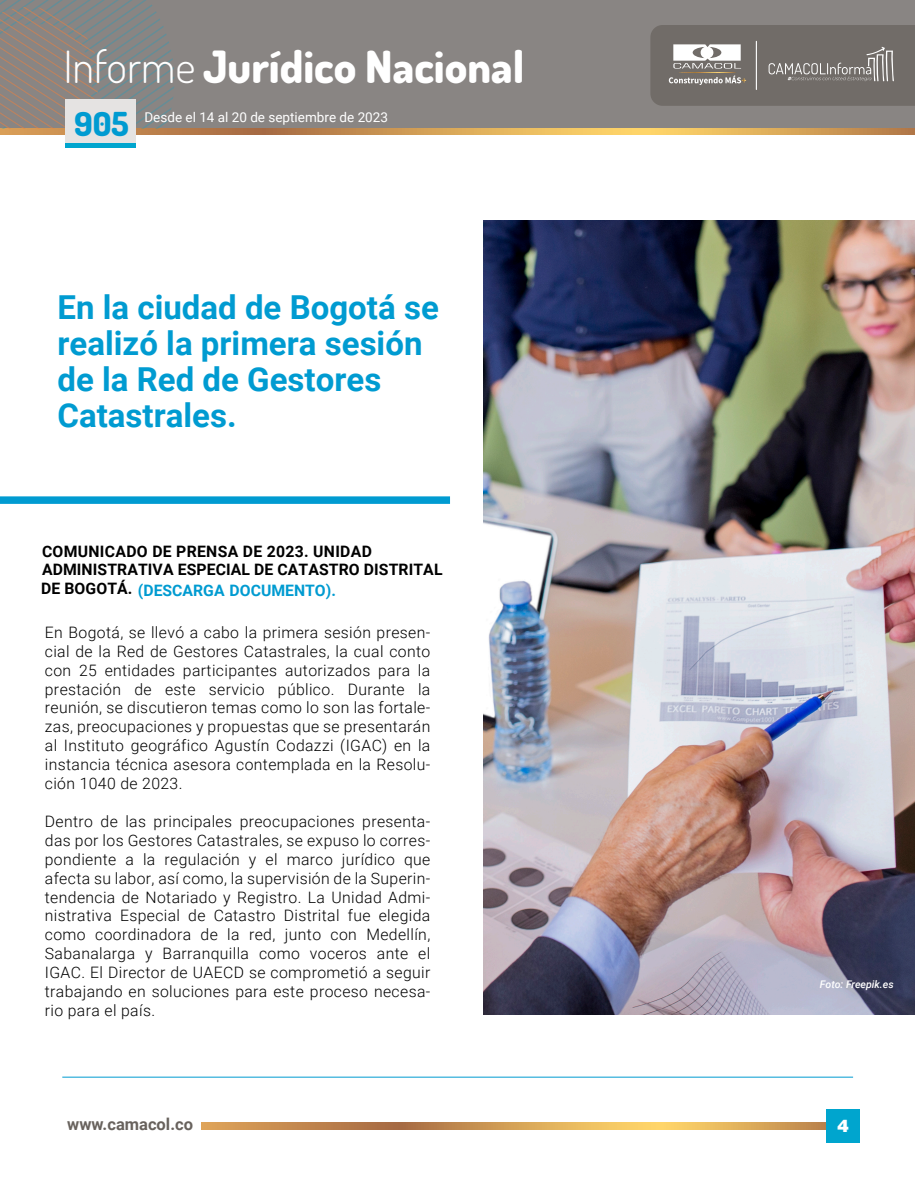
<style>
.page{position:relative;width:915px;height:1191px;background:#fff}
.page>*{position:absolute;margin:0;border:0;box-sizing:border-box;transform-origin:0 0}
.t1{font:44.4px "Dosis";color:#fff}
.t2{font:700 33px/36px "Roboto";color:#009bd1}
.t3{font:33px "Dosis";color:#009bd1}
.t4{font:900 19.5px "Helvetica";color:#fff}
.t5{font:700 16.5px "Roboto";color:#68625d}
.t6{font:300 15.75px/18.9px "Roboto";letter-spacing:.025em;color:#000;text-align:justify}
.t7{font:700 15.75px/18px "Roboto";letter-spacing:.005em;color:#000}
.t8{font:700 15.75px "Roboto";color:#009bd1}
.t9{font:13.5px "Roboto";color:#fff}
.t10{font:italic 500 10.5px "Roboto";color:#fff}
.s1{color:#000}
</style>
<div class="page">
<svg style="left:201px;top:1122px;width:625px;height:7px;background:#d29e55"></svg>
<div style="left:826px;top:1109px;width:33px;height:33px;background:#00a5ce"></div>
<div style="left:0;top:0;width:914px;height:129px;background:#898583"></div>
<svg style="left:0;top:129px;width:914px;height:6px;background:#d29e56"></svg>
<svg style="left:0;top:0;width:179px;height:129px"></svg>
<div style="left:66px;top:142px;width:70px;height:6px;background:#00a5ce"></div>
<div style="left:66px;top:99px;width:70px;height:43px;background:#e5e3e2"></div>
<div style="left:0;top:496px;width:450px;height:8px;background:#009bd1"></div>
<hr style="left:62px;top:1076px;width:790px;height:1px;background:#009bd1">
<svg style="left:650px;top:25px;width:264px;height:81px;background:#7d7975"></svg>
<img style="left:483px;top:220px;width:431px;height:795px">
<h1 class="t1" style="left:63px;top:36px;width:462px">Informe Jurídico Nacional</h1>
<h2 class="t3" style="left:74px;top:101px;width:56px">905</h2>
<p class="t9" style="left:144px;top:108px;width:245px">Desde el 14 al 20 de septiembre de 2023</p>
<h2 class="t2" style="left:57px;top:288px;width:383px">En la ciudad de Bogotá se realizó la primera sesión de la Red de Gestores<br>Catastrales.</h2>
<p class="t7" style="left:42px;top:542px;width:402px">COMUNICADO DE PRENSA DE 2023. UNIDAD<br>ADMINISTRATIVA ESPECIAL DE CATASTRO DISTRITAL</p>
<p class="t8" style="left:41px;top:579px;width:296px"><span class="s1">DE BOGOTÁ.</span> (DESCARGA DOCUMENTO).</p>
<p class="t6" style="left:45px;top:622px;width:387px">En Bogotá, se llevó a cabo la primera sesión presen&shy;cial de la Red de Gestores Catastrales, la cual conto con 25 entidades participantes autorizados para la prestación de este servicio público. Durante la reunión, se discutieron temas como lo son las fortale&shy;zas, preocupaciones y propuestas que se presentarán al Instituto geográfico Agustín Codazzi (IGAC) en la instancia técnica asesora contemplada en la Resolu&shy;ción 1040 de 2023.</p>
<p class="t6" style="left:45px;top:811px;width:387px">Dentro de las principales preocupaciones presenta&shy;das por los Gestores Catastrales, se expuso lo corres&shy;pondiente a la regulación y el marco jurídico que afecta su labor, así como, la supervisión de la Superin&shy;tendencia de Notariado y Registro. La Unidad Admi&shy;nistrativa Especial de Catastro Distrital fue elegida como coordinadora de la red, junto con Medellín, Sabanalarga y Barranquilla como voceros ante el IGAC. El Director de UAECD se comprometió a seguir trabajando en soluciones para este proceso necesa&shy;rio para el país.</p>
<p class="t5" style="left:67px;top:1112px;width:127px">www.camacol.co</p>
<p class="t10" style="left:819px;top:976px;width:75px">Foto: Freepik.es</p>
<p class="t4" style="left:837px;top:1118px;width:13px">4</p>
</div>
